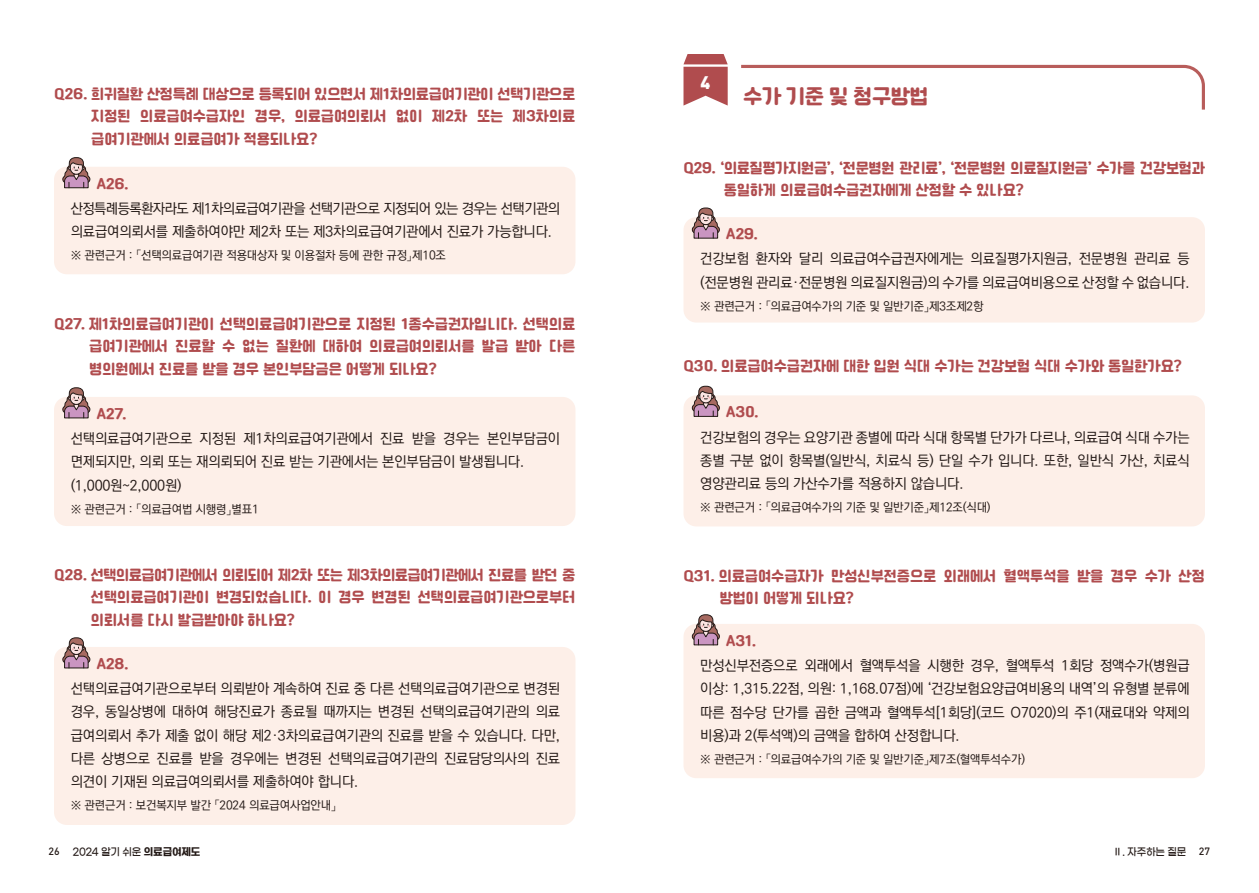
<style>
.page{position:relative;width:1259px;height:893px;background:#fff}
.page>*{position:absolute;margin:0;border:0;box-sizing:border-box;transform-origin:0 0}
.ÿFFFFB9ÿFFFFD9ÿFFFF{font:21px "Cafe 24 Ssurround";letter-spacing:-.03em;color:#b04c4e}
.t1{font:900 18px "DIN Pro";color:#fff}
.ÿFFFFB9ÿFFFFD9ÿFFFF-2{font:14.7px/22.5px "Cafe 24 Ssurround";letter-spacing:-.01em;color:#b04c4e;text-align:justify;scale:.95 1}
.ÿFFFFB9ÿFFFFD9ÿFFFF-3{font:14.7px "Cafe 24 Ssurround";letter-spacing:-.03em;color:#b04c4e;scale:.95 1}
.ÿFFFFB9ÿFFFFD9ÿFFFF-4{font:500 14.25px/23.2px "Ko Pub Dotum";letter-spacing:-.01em;color:#231916;text-align:justify}
.ÿFFFFB9ÿFFFFD9ÿFFFF-5{font:500 14.25px/23.2px "Ko Pub Dotum";letter-spacing:-.04em;color:#231916}
.ÿFFFFB9ÿFFFFD9ÿFFFF-6{font:500 12px "Ko Pub Dotum";letter-spacing:-.01em;color:#231916}
.t2{font:10.5px "Gmarket Sans TTF Medium";letter-spacing:-.02em;color:#231916;scale:.95 1}
.s1{font-family:"DIN Pro";font-weight:500}
.s2{font-family:"Gmarket Sans TTF Bold"}
</style>
<div class="page">
<div style="left:54px;top:167px;width:521px;height:107px;background:#fdefe8;border-radius:13px"></div>
<div style="left:54px;top:397px;width:521px;height:129px;background:#fdefe8;border-radius:13px"></div>
<div style="left:54px;top:647px;width:521px;height:178px;background:#fdefe8;border-radius:13px"></div>
<svg style="left:62px;top:157px;width:28px;height:31px"></svg>
<svg style="left:62px;top:387px;width:28px;height:31px"></svg>
<svg style="left:62px;top:637px;width:28px;height:31px"></svg>
<svg style="left:683px;top:54px;width:44px;height:52px;background:#bd6b6c"></svg>
<svg style="left:741px;top:64px;width:464px;height:46px"></svg>
<div style="left:683px;top:217px;width:522px;height:106px;background:#fdefe8;border-radius:13px"></div>
<div style="left:683px;top:395px;width:522px;height:131px;background:#fdefe8;border-radius:13px"></div>
<div style="left:683px;top:624px;width:522px;height:154px;background:#fdefe8;border-radius:13px"></div>
<svg style="left:691px;top:207px;width:29px;height:32px"></svg>
<svg style="left:691px;top:386px;width:29px;height:31px"></svg>
<svg style="left:691px;top:614px;width:29px;height:31px"></svg>
<p class="ÿFFFFB9ÿFFFFD9ÿFFFF-2" style="left:91px;top:83px;width:511px;text-indent:-37px">Q26. 희귀질환 산정특례 대상으로 등록되어 있으면서 제1차의료급여기관이 선택기관으로 지정된 의료급여수급자인 경우, 의료급여의뢰서 없이 제2차 또는 제3차의료 급여기관에서 의료급여가 적용되나요?</p>
<p class="ÿFFFFB9ÿFFFFD9ÿFFFF-2" style="left:97px;top:173px;width:35px">A26.</p>
<p class="ÿFFFFB9ÿFFFFD9ÿFFFF-5" style="left:71px;top:197px;width:491px">산정특례등록환자라도 제1차의료급여기관을 선택기관으로 지정되어 있는 경우는 선택기관의 의료급여의뢰서를 제출하여야만 제2차 또는 제3차의료급여기관에서 진료가 가능합니다.</p>
<p class="ÿFFFFB9ÿFFFFD9ÿFFFF-6" style="left:71px;top:250px;width:377px">※ 관련근거 : 「선택의료급여기관 적용대상자 및 이용절차 등에 관한 규정」제10조</p>
<p class="ÿFFFFB9ÿFFFFD9ÿFFFF-2" style="left:54px;top:313px;width:550px">Q27. 제1차의료급여기관이 선택의료급여기관으로 지정된 1종수급권자입니다. 선택의료</p>
<p class="ÿFFFFB9ÿFFFFD9ÿFFFF-2" style="left:89px;top:336px;width:513px">급여기관에서 진료할 수 없는 질환에 대하여 의료급여의뢰서를 발급 받아 다른 병의원에서 진료를 받을 경우 본인부담금은 어떻게 되나요?</p>
<p class="ÿFFFFB9ÿFFFFD9ÿFFFF-2" style="left:97px;top:403px;width:33px">A27.</p>
<p class="ÿFFFFB9ÿFFFFD9ÿFFFF-4" style="left:71px;top:427px;width:491px">선택의료급여기관으로 지정된 제1차의료급여기관에서 진료 받을 경우는 본인부담금이 면제되지만, 의뢰 또는 재의뢰되어 진료 받는 기관에서는 본인부담금이 발생됩니다.</p>
<p class="ÿFFFFB9ÿFFFFD9ÿFFFF-4" style="left:71px;top:474px;width:112px">(1,000원~2,000원)</p>
<p class="ÿFFFFB9ÿFFFFD9ÿFFFF-6" style="left:71px;top:503px;width:190px">※ 관련근거 : 「의료급여법 시행령」별표1</p>
<p class="ÿFFFFB9ÿFFFFD9ÿFFFF-2" style="left:91px;top:564px;width:511px;text-indent:-37px">Q28. 선택의료급여기관에서 의뢰되어 제2차 또는 제3차의료급여기관에서 진료를 받던 중 선택의료급여기관이 변경되었습니다. 이 경우 변경된 선택의료급여기관으로부터 의뢰서를 다시 발급받아야 하나요?</p>
<p class="ÿFFFFB9ÿFFFFD9ÿFFFF-2" style="left:97px;top:653px;width:35px">A28.</p>
<p class="ÿFFFFB9ÿFFFFD9ÿFFFF-4" style="left:71px;top:677px;width:491px">선택의료급여기관으로부터 의뢰받아 계속하여 진료 중 다른 선택의료급여기관으로 변경된</p>
<p class="ÿFFFFB9ÿFFFFD9ÿFFFF-4" style="left:71px;top:701px;width:491px">경우, 동일상병에 대하여 해당진료가 종료될 때까지는 변경된 선택의료급여기관의 의료</p>
<p class="ÿFFFFB9ÿFFFFD9ÿFFFF-4" style="left:71px;top:724px;width:491px">급여의뢰서 추가 제출 없이 해당 제2·3차의료급여기관의 진료를 받을 수 있습니다. 다만,</p>
<p class="ÿFFFFB9ÿFFFFD9ÿFFFF-4" style="left:71px;top:747px;width:491px">다른 상병으로 진료를 받을 경우에는 변경된 선택의료급여기관의 진료담당의사의 진료</p>
<p class="ÿFFFFB9ÿFFFFD9ÿFFFF-4" style="left:71px;top:770px;width:289px">의견이 기재된 의료급여의뢰서를 제출하여야 합니다.</p>
<p class="ÿFFFFB9ÿFFFFD9ÿFFFF-6" style="left:71px;top:800px;width:267px">※ 관련근거 : 보건복지부 발간 「2024 의료급여사업안내」</p>
<p class="t1" style="left:700px;top:70px;width:11px">4</p>
<p class="ÿFFFFB9ÿFFFFD9ÿFFFF" style="left:743px;top:86px;width:187px">수가 기준 및 청구방법</p>
<p class="ÿFFFFB9ÿFFFFD9ÿFFFF-3" style="left:683px;top:161px;width:550px">Q29. ‘의료질평가지원금’, ‘전문병원 관리료’, ‘전문병원 의료질지원금’ 수가를 건강보험과</p>
<p class="ÿFFFFB9ÿFFFFD9ÿFFFF-2" style="left:724px;top:180px;width:317px">동일하게 의료급여수급권자에게 산정할 수 있나요?</p>
<p class="ÿFFFFB9ÿFFFFD9ÿFFFF-2" style="left:726px;top:223px;width:35px">A29.</p>
<p class="ÿFFFFB9ÿFFFFD9ÿFFFF-4" style="left:700px;top:248px;width:491px">건강보험 환자와 달리 의료급여수급권자에게는 의료질평가지원금, 전문병원 관리료 등</p>
<p class="ÿFFFFB9ÿFFFFD9ÿFFFF-4" style="left:700px;top:271px;width:491px">(전문병원 관리료·전문병원 의료질지원금)의 수가를 의료급여비용으로 산정할 수 없습니다.</p>
<p class="ÿFFFFB9ÿFFFFD9ÿFFFF-6" style="left:700px;top:300px;width:285px">※ 관련근거 : 「의료급여수가의 기준 및 일반기준」제3조제2항</p>
<p class="ÿFFFFB9ÿFFFFD9ÿFFFF-2" style="left:683px;top:355px;width:526px">Q30. 의료급여수급권자에 대한 입원 식대 수가는 건강보험 식대 수가와 동일한가요?</p>
<p class="ÿFFFFB9ÿFFFFD9ÿFFFF-2" style="left:726px;top:402px;width:36px">A30.</p>
<p class="ÿFFFFB9ÿFFFFD9ÿFFFF-4" style="left:700px;top:426px;width:491px">건강보험의 경우는 요양기관 종별에 따라 식대 항목별 단가가 다르나, 의료급여 식대 수가는 종별 구분 없이 항목별(일반식, 치료식 등) 단일 수가 입니다. 또한, 일반식 가산, 치료식 영양관리료 등의 가산수가를 적용하지 않습니다.</p>
<p class="ÿFFFFB9ÿFFFFD9ÿFFFF-6" style="left:700px;top:502px;width:292px">※ 관련근거 : 「의료급여수가의 기준 및 일반기준」제12조(식대)</p>
<p class="ÿFFFFB9ÿFFFFD9ÿFFFF-2" style="left:683px;top:565px;width:550px">Q31. 의료급여수급자가 만성신부전증으로 외래에서 혈액투석을 받을 경우 수가 산정</p>
<p class="ÿFFFFB9ÿFFFFD9ÿFFFF-2" style="left:719px;top:588px;width:143px">방법이 어떻게 되나요?</p>
<p class="ÿFFFFB9ÿFFFFD9ÿFFFF-2" style="left:726px;top:630px;width:33px">A31.</p>
<p class="ÿFFFFB9ÿFFFFD9ÿFFFF-4" style="left:700px;top:654px;width:491px">만성신부전증으로 외래에서 혈액투석을 시행한 경우, 혈액투석 1회당 정액수가(병원급 이상: 1,315.22점, 의원: 1,168.07점)에 ‘건강보험요양급여비용의 내역’의 유형별 분류에 따른 점수당 단가를 곱한 금액과 혈액투석[1회당](코드 O7020)의 주1(재료대와 약제의 비용)과 2(투석액)의 금액을 합하여 산정합니다.</p>
<p class="ÿFFFFB9ÿFFFFD9ÿFFFF-6" style="left:700px;top:753px;width:326px">※ 관련근거 : 「의료급여수가의 기준 및 일반기준」제7조(혈액투석수가)</p>
<p class="t2" style="left:49px;top:846px;width:161px"><span class="s1">26</span> 2024 알기 쉬운 <span class="s2">의료급여제도</span></p>
<p class="t2" style="left:1113px;top:846px;width:104px">Ⅱ. 자주하는 질문 <span class="s1">27</span></p>
</div>
